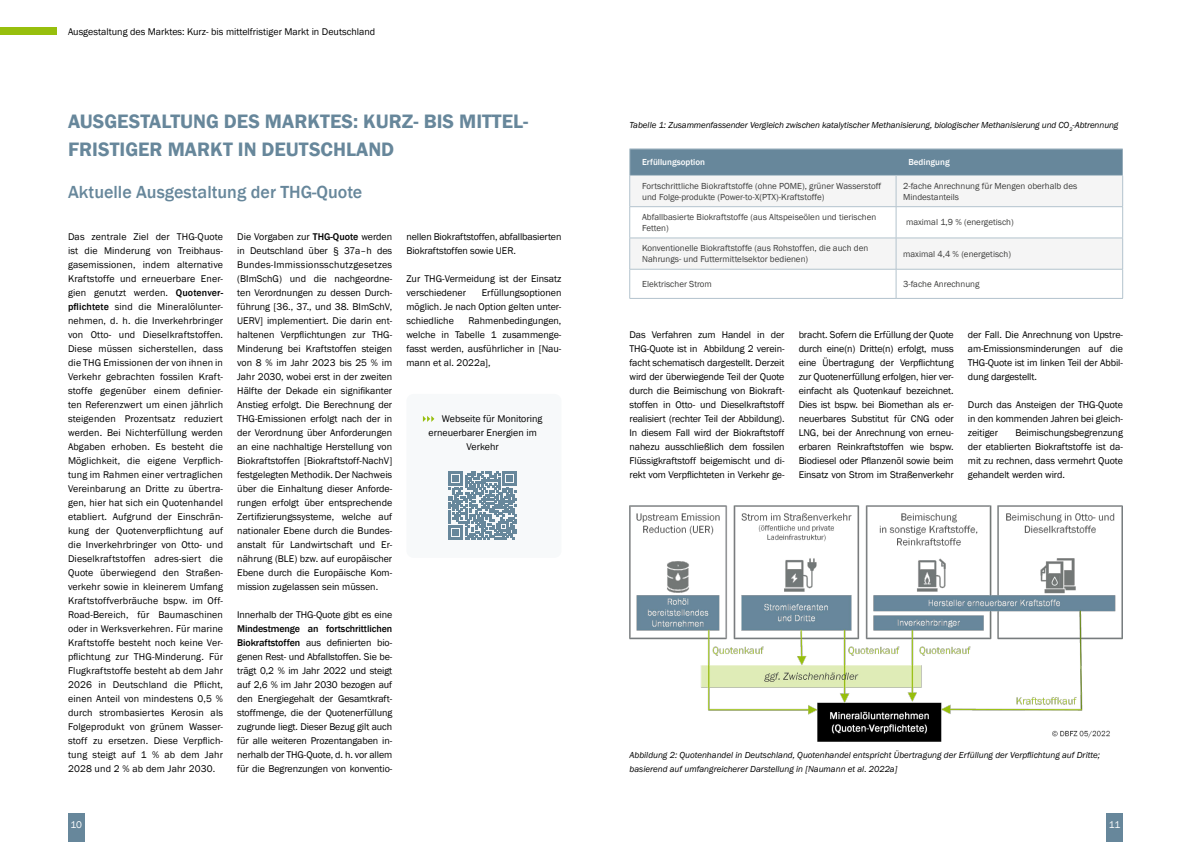
<style>
.page{position:relative;width:1191px;height:842px;background:#fff}
.page>*{position:absolute;margin:0;border:0;box-sizing:border-box;transform-origin:0 0}
.Hauptüberschrift{font:600 20px/28px "Franklin Gothic";color:#67879b}
.Zwischenüberschrift{font:500 18px "Franklin Gothic";color:#67879b}
.Fließtext{font:10px/14px "Franklin Gothic";letter-spacing:-.005em;color:#000;text-align:justify}
.t1{font:10px "Franklin Gothic";color:#fff}
.Tabelleninhalt{font:9px/10.8px "Franklin Gothic";color:#3c3c3b}
.Abbildungsunterschri{font:italic 9px/14px "Franklin Gothic";color:#000}
.Tabelleninhalt-2{font:500 9px "Franklin Gothic";color:#fff}
.s1{font-weight:500}
</style>
<div class="page">
<img style="left:629px;top:506px;width:493px;height:235px">
<div style="left:406px;top:394px;width:155px;height:164px;background:#f7f9fa;border-radius:7px"></div>
<svg style="left:448px;top:471px;width:69px;height:69px"></svg>
<svg style="left:423px;top:416px;width:11px;height:6px"></svg>
<svg style="left:630px;top:207px;width:492px;height:91px"></svg>
<div style="left:629px;top:150px;width:493px;height:25px;background:#67879b"></div>
<hr style="left:629px;top:149px;width:267px;height:1px;background:#b2c3cd">
<hr style="left:629px;top:175px;width:267px;height:1px;background:#b2c3cd">
<hr style="left:896px;top:149px;width:226px;height:1px;background:#b2c3cd">
<hr style="left:896px;top:175px;width:227px;height:1px;background:#b2c3cd">
<hr style="left:1122px;top:176px;width:1px;height:30px;background:#b3c3cd">
<hr style="left:629px;top:207px;width:1px;height:31px;background:#b3c3cd">
<hr style="left:896px;top:206px;width:227px;height:1px;background:#b3c3cd">
<hr style="left:895px;top:207px;width:1px;height:31px;background:#b3c3cd">
<hr style="left:1122px;top:207px;width:1px;height:31px;background:#b3c3cd">
<hr style="left:896px;top:238px;width:227px;height:1px;background:#b3c3cd">
<hr style="left:1122px;top:238px;width:1px;height:31px;background:#b3c3cd">
<svg style="left:629px;top:270px;width:1px;height:28px"></svg>
<hr style="left:896px;top:269px;width:227px;height:1px;background:#b3c3cd">
<svg style="left:895px;top:270px;width:1px;height:28px"></svg>
<svg style="left:1122px;top:269px;width:1px;height:29px"></svg>
<hr style="left:629px;top:298px;width:267px;height:1px;background:#b3c3cd">
<hr style="left:896px;top:298px;width:227px;height:1px;background:#b3c3cd">
<hr style="left:629px;top:238px;width:267px;height:1px;background:#b3c3cd">
<hr style="left:629px;top:238px;width:1px;height:31px;background:#b3c3cd">
<hr style="left:895px;top:238px;width:1px;height:31px;background:#b3c3cd">
<hr style="left:629px;top:269px;width:267px;height:1px;background:#b3c3cd">
<hr style="left:629px;top:176px;width:1px;height:30px;background:#b3c3cd">
<hr style="left:895px;top:176px;width:1px;height:30px;background:#b3c3cd">
<hr style="left:629px;top:206px;width:267px;height:1px;background:#b3c3cd">
<div style="left:68px;top:813px;width:16px;height:29px;background:#67879b"></div>
<div style="left:1106px;top:813px;width:17px;height:29px;background:#67879b"></div>
<div style="left:0;top:28px;width:57px;height:7px;background:#97bf0d"></div>
<p class="Fließtext" style="left:68px;top:25px;width:309px">Ausgestaltung des Marktes: Kurz- bis mittelfristiger Markt in Deutschland</p>
<p class="Hauptüberschrift" style="left:68px;top:107px;width:462px">AUSGESTALTUNG DES MARKTES: KURZ- BIS MITTEL-<br>FRISTIGER MARKT IN DEUTSCHLAND</p>
<p class="Zwischenüberschrift" style="left:68px;top:181px;width:296px">Aktuelle Ausgestaltung der THG-Quote</p>
<p class="Fließtext" style="left:68px;top:230px;width:156px">Das zentrale Ziel der THG-Quote ist die Minderung von Treibhaus&shy;gasemissionen, indem alternative Kraftstoffe und erneuerbare Ener&shy;gien genutzt werden. <span class="s1">Quotenver&shy;pflichtete</span> sind die Mineralölunter&shy;nehmen, d. h. die Inverkehrbringer von Otto- und Dieselkraftstoffen.<br>Diese müssen sicherstellen, dass die THG Emissionen der von ihnen in Verkehr gebrachten fossilen Kraft&shy;stoffe gegenüber einem definier&shy;ten Referenzwert um einen jährlich steigenden Prozentsatz reduziert werden. Bei Nichterfüllung werden Abgaben erhoben. Es besteht die Möglichkeit, die eigene Verpflich&shy;tung im Rahmen einer vertraglichen Vereinbarung an Dritte zu übertra&shy;gen, hier hat sich ein Quotenhandel etabliert. Aufgrund der Einschrän&shy;kung der Quotenverpflichtung auf die Inverkehrbringer von Otto- und Dieselkraftstoffen adres-siert die Quote überwiegend den Straßen&shy;verkehr sowie in kleinerem Umfang Kraftstoffverbräuche bspw. im Off-Road-Bereich, für Baumaschinen oder in Werksverkehren. Für marine Kraftstoffe besteht noch keine Ver&shy;pflichtung zur THG-Minderung. Für Flugkraftstoffe besteht ab dem Jahr 2026 in Deutschland die Pflicht, einen Anteil von mindestens 0,5 % durch strombasiertes Kerosin als Folgeprodukt von grünem Wasser&shy;stoff zu ersetzen. Diese Verpflich&shy;tung steigt auf 1 % ab dem Jahr 2028 und 2 % ab dem Jahr 2030.</p>
<p class="Fließtext" style="left:237px;top:230px;width:156px">Die Vorgaben zur <span class="s1">THG-Quote</span> werden in Deutschland über § 37a–h des Bundes-Immissionsschutzgesetzes (BImSchG) und die nachgeordne&shy;ten Verordnungen zu dessen Durch&shy;führung [36., 37., und 38. BImSchV, UERV] implementiert. Die darin ent&shy;haltenen Verpflichtungen zur THG-Minderung bei Kraftstoffen steigen von 8 % im Jahr 2023 bis 25 % im Jahr 2030, wobei erst in der zweiten Hälfte der Dekade ein signifikanter Anstieg erfolgt. Die Berechnung der THG-Emissionen erfolgt nach der in der Verordnung über Anforderungen an eine nachhaltige Herstellung von Biokraftstoffen [Biokraftstoff-NachV] festgelegten Methodik. Der Nachweis über die Einhaltung dieser Anforde&shy;rungen erfolgt über entsprechende Zertifizierungssysteme, welche auf nationaler Ebene durch die Bundes&shy;anstalt für Landwirtschaft und Er&shy;nährung (BLE) bzw. auf europäischer Ebene durch die Europäische Kom&shy;mission zugelassen sein müssen.</p>
<p class="Fließtext" style="left:406px;top:230px;width:156px">nellen Biokraftstoffen, abfallbasierten<br>Biokraftstoffen sowie UER.</p>
<p class="Fließtext" style="left:406px;top:272px;width:156px">Zur THG-Vermeidung ist der Einsatz verschiedener</p>
<p class="Fließtext" style="left:406px;top:286px;width:156px;text-indent:75px">Erfüllungsoptionen möglich. Je nach Option gelten unter&shy;schiedliche</p>
<p class="Fließtext" style="left:406px;top:314px;width:156px;text-indent:62px">Rahmenbedingungen, welche in Tabelle 1 zusammenge&shy;fasst werden, ausführlicher in [Nau&shy;mann et al. 2022a],</p>
<p class="Fließtext" style="left:442px;top:412px;width:102px">Webseite für Monitoring</p>
<p class="Fließtext" style="left:428px;top:426px;width:110px">erneuerbarer Energien im</p>
<p class="Fließtext" style="left:466px;top:440px;width:34px">Verkehr</p>
<p class="Fließtext" style="left:237px;top:608px;width:156px">Innerhalb der THG-Quote gibt es eine <span class="s1">Mindestmenge an fortschrittlichen Biokraftstoffen</span> aus definierten bio&shy;genen Rest- und Abfallstoffen. Sie be&shy;trägt 0,2 % im Jahr 2022 und steigt auf 2,6 % im Jahr 2030 bezogen auf den Energiegehalt der Gesamtkraft&shy;stoffmenge, die der Quotenerfüllung zugrunde liegt. Dieser Bezug gilt auch für alle weiteren Prozentangaben in&shy;nerhalb der THG-Quote, d. h. vor allem für die Begrenzungen von konventio-</p>
<p class="Abbildungsunterschri" style="left:629px;top:118px;width:490px">Tabelle 1: Zusammenfassender Vergleich zwischen katalytischer Methanisierung, biologischer Methanisierung und CO<sub>2</sub>-Abtrennung</p>
<p class="Tabelleninhalt-2" style="left:642px;top:157px;width:64px">Erfüllungsoption</p>
<p class="Tabelleninhalt-2" style="left:908px;top:157px;width:43px">Bedingung</p>
<p class="Tabelleninhalt" style="left:642px;top:181px;width:241px">Fortschrittliche Biokraftstoffe (ohne POME), grüner Wasserstoff und Folge-produkte (Power-to-X(PTX)-Kraftstoffe)</p>
<p class="Tabelleninhalt" style="left:903px;top:181px;width:176px">2-fache Anrechnung für Mengen oberhalb des<br>Mindestanteils</p>
<p class="Tabelleninhalt" style="left:642px;top:212px;width:236px">Abfallbasierte Biokraftstoffe (aus Altspeiseölen und tierischen<br>Fetten)</p>
<p class="Tabelleninhalt" style="left:906px;top:217px;width:109px">maximal 1,9 % (energetisch)</p>
<p class="Tabelleninhalt" style="left:642px;top:243px;width:228px">Konventionelle Biokraftstoffe (aus Rohstoffen, die auch den<br>Nahrungs- und Futtermittelsektor bedienen)</p>
<p class="Tabelleninhalt" style="left:903px;top:249px;width:109px">maximal 4,4 % (energetisch)</p>
<p class="Tabelleninhalt" style="left:642px;top:279px;width:71px">Elektrischer Strom</p>
<p class="Tabelleninhalt" style="left:903px;top:279px;width:78px">3-fache Anrechnung</p>
<p class="Fließtext" style="left:629px;top:328px;width:156px">Das Verfahren zum Handel in der THG-Quote ist in Abbildung 2 verein&shy;facht schematisch dargestellt. Derzeit wird der überwiegende Teil der Quote durch die Beimischung von Biokraft&shy;stoffen in Otto- und Dieselkraftstoff realisiert (rechter Teil der Abbildung).<br>In diesem Fall wird der Biokraftstoff nahezu ausschließlich dem fossilen Flüssigkraftstoff beigemischt und di&shy;rekt vom Verpflichteten in Verkehr ge-</p>
<p class="Fließtext" style="left:798px;top:328px;width:157px">bracht. Sofern die Erfüllung der Quote durch eine(n) Dritte(n) erfolgt, muss eine Übertragung der Verpflichtung zur Quotenerfüllung erfolgen, hier ver&shy;einfacht als Quotenkauf bezeichnet.<br>Dies ist bspw. bei Biomethan als er&shy;neuerbares Substitut für CNG oder LNG, bei der Anrechnung von erneu&shy;erbaren Reinkraftstoffen wie bspw.<br>Biodiesel oder Pflanzenöl sowie beim Einsatz von Strom im Straßenverkehr</p>
<p class="Fließtext" style="left:968px;top:328px;width:156px">der Fall. Die Anrechnung von Upstre&shy;am-Emissionsminderungen auf die THG-Quote ist im linken Teil der Abbil&shy;dung dargestellt.</p>
<p class="Fließtext" style="left:968px;top:398px;width:156px">Durch das Ansteigen der THG-Quote in den kommenden Jahren bei gleich&shy;zeitiger</p>
<p class="Fließtext" style="left:968px;top:426px;width:156px;text-indent:48px">Beimischungsbegrenzung der etablierten Biokraftstoffe ist da&shy;mit zu rechnen, dass vermehrt Quote gehandelt werden wird.</p>
<p class="Abbildungsunterschri" style="left:629px;top:748px;width:472px">Abbildung 2: Quotenhandel in Deutschland, Quotenhandel entspricht Übertragung der Erfüllung der Verpflichtung auf Dritte; basierend auf umfangreicherer Darstellung in [Naumann et al. 2022a]</p>
<p class="t1" style="left:71px;top:818px;width:13px">10</p>
<p class="t1" style="left:1109px;top:818px;width:13px">11</p>
</div>
